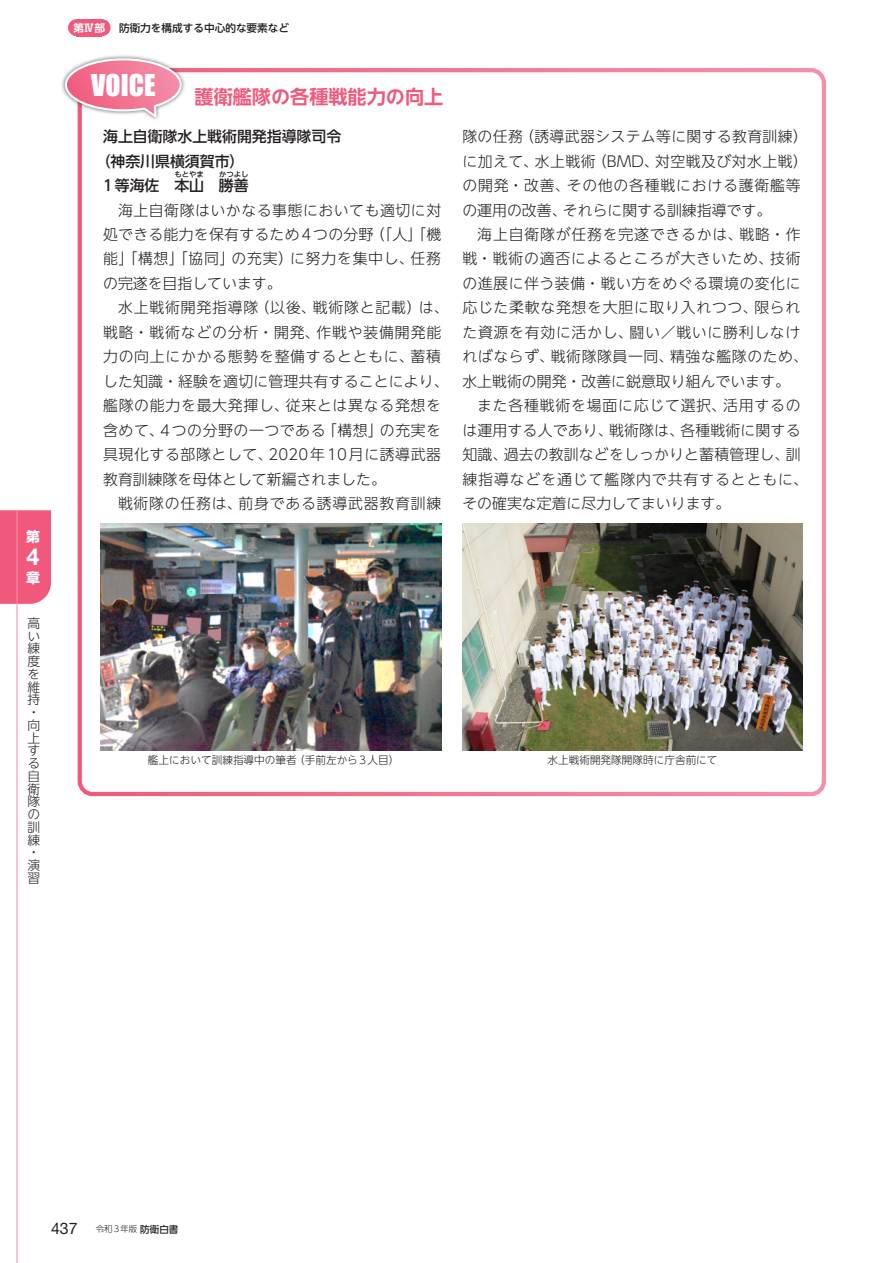
<style>
.page{position:relative;width:893px;height:1263px;background:#fff}
.page>*{position:absolute;margin:0;border:0;box-sizing:border-box;transform-origin:0 0}
.t1{font:27.6px "Impact";color:#fff}
.t2{font:700 23.4px "Helvetica Neue LT Std";color:#fff}
.t3{font:700 19.2px "UD Shin Go NT Pr 6 N De";color:#f0597c}
.t4{font:300 14.85px/24.5px "UD Shin Go NT Pr 6 N";letter-spacing:.04em;color:#231f20}
.t5{font:300 14.85px/24.5px "UD Shin Go NT Pr 6 N";letter-spacing:.01em;color:#231f20}
.t6{font:300 14.85px/24.5px "UD Shin Go NT Pr 6 N";letter-spacing:.02em;color:#231f20}
.t7{font:500 14.85px "UD Shin Go NT Pr 6 N";color:#231f20}
.t8{font:700 13.8px "UD Shin Go NT Pr 6 N";color:#fff}
.t9{font:300 12.75px/12.8px "UD Shin Go NT Pr 6 N";color:#231f20}
.t10{font:300 10.65px "UD Shin Go NT Pr 6 N";color:#231f20}
.t11{font:500 10.65px "UD Shin Go NT Pr 6 N";color:#231f20}
.t12{font:700 10.65px "UD Shin Go NT Pr 6 N De";color:#fff}
.t13{font:300 8.55px "UD Shin Go NT Pr 6 N";letter-spacing:.065em;color:#231f20}
.t14{font:500 7.5px "UD Shin Go NT Pr 6 N";color:#231f20}
.s1{font-family:"Helvetica Neue LT Std";font-weight:400;font-size:15.9px}
.s2{font-weight:500;font-size:9.6px}
</style>
<div class="page">
<img style="left:101px;top:523px;width:340px;height:227px">
<img style="left:462px;top:523px;width:341px;height:227px">
<div style="left:78px;top:68px;width:748px;height:728px;border:4px solid #fff;border-radius:13px"></div>
<div style="left:60px;top:54px;width:126px;height:68px;background:#231f20;opacity:.75"></div>
<svg style="left:64px;top:57px;width:119px;height:63px"></svg>
<div style="left:0;top:510px;width:51px;height:94px;background:#f0597c"></div>
<hr style="left:16px;top:510px;width:2px;height:753px;background:#f490ac">
<div style="left:77px;top:19px;width:25px;height:17px;background:#f0597c"></div>
<div style="left:68px;top:19px;width:17px;height:17px;background:#f0597c;border-radius:50%"></div>
<div style="left:94px;top:19px;width:17px;height:17px;background:#f0597c;border-radius:50%"></div>
<p class="t8" style="left:26px;top:525px;width:15px">第</p>
<h2 class="t2" style="left:26px;top:542px;width:14px">4</h2>
<p class="t8" style="left:26px;top:566px;width:15px">章</p>
<p class="t9" style="left:28px;top:616px;width:14px">高い練度を維持・向上する自衛隊の訓練・演習</p>
<p class="t12" style="left:73px;top:19px;width:33px">第Ⅳ部</p>
<p class="t11" style="left:119px;top:19px;width:172px">防衛力を構成する中心的な要素など</p>
<h1 class="t1" style="left:91px;top:64px;width:66px">VOICE</h1>
<p class="t3" style="left:195px;top:82px;width:250px">護衛艦隊の各種戦能力の向上</p>
<p class="t7" style="left:103px;top:124px;width:240px">海上自衛隊水上戦術開発指導隊司令</p>
<p class="t7" style="left:96px;top:149px;width:150px">（神奈川県横須賀市）</p>
<p class="t7" style="left:103px;top:173px;width:147px">1等海佐　本山　勝善</p>
<p class="t14" style="left:174px;top:168px;width:31px">もとやま</p>
<p class="t14" style="left:219px;top:168px;width:31px">かつよし</p>
<p class="t4" style="left:103px;top:197px;width:340px;text-align:justify;text-indent:15px">海上自衛隊はいかなる事態においても適切に対処できる能力を保有するため4つの分野（「人」「機能」「構想」「協同」の充実）に努力を集中し、任務の完遂を目指しています。</p>
<p class="t4" style="left:103px;top:295px;width:347px;text-indent:15px">水上戦術開発指導隊（以後、戦術隊と記載）は、戦略・戦術などの分析・開発、作戦や装備開発能力の向上にかかる態勢を整備するとともに、蓄積した知識・経験を適切に管理共有することにより、艦隊の能力を最大発揮し、従来とは異なる発想を含めて、4つの分野の一つである「構想」の充実を具現化する部隊として、2020年10月に誘導武器教育訓練隊を母体として新編されました。</p>
<p class="t4" style="left:118px;top:491px;width:325px">戦術隊の任務は、前身である誘導武器教育訓練</p>
<p class="t6" style="left:462px;top:124px;width:347px">隊の任務（誘導武器システム等に関する教育訓練）に加えて、水上戦術（BMD、対空戦及び対水上戦）の開発・改善、その他の各種戦における護衛艦等の運用の改善、それらに関する訓練指導です。</p>
<p class="t4" style="left:462px;top:222px;width:347px;text-indent:15px">海上自衛隊が任務を完遂できるかは、戦略・作戦・戦術の適否によるところが大きいため、技術の進展に伴う装備・戦い方をめぐる環境の変化に応じた柔軟な発想を大胆に取り入れつつ、限られた資源を有効に活かし、闘い／戦いに勝利しなければならず、戦術隊隊員一同、精強な艦隊のため、水上戦術の開発・改善に鋭意取り組んでいます。</p>
<p class="t5" style="left:462px;top:393px;width:347px;text-indent:15px">また各種戦術を場面に応じて選択、活用するのは運用する人であり、戦術隊は、各種戦術に関する知識、過去の教訓などをしっかりと蓄積管理し、訓練指導などを通じて艦隊内で共有するとともに、その確実な定着に尽力してまいります。</p>
<p class="t10" style="left:148px;top:751px;width:253px">艦上において訓練指導中の筆者（手前左から3人目）</p>
<p class="t10" style="left:547px;top:751px;width:172px">水上戦術開発隊開隊時に庁舎前にて</p>
<p class="t13" style="left:51px;top:1222px;width:129px"><span class="s1">437</span> 令和3年版 <span class="s2">防衛白書</span></p>
</div>
